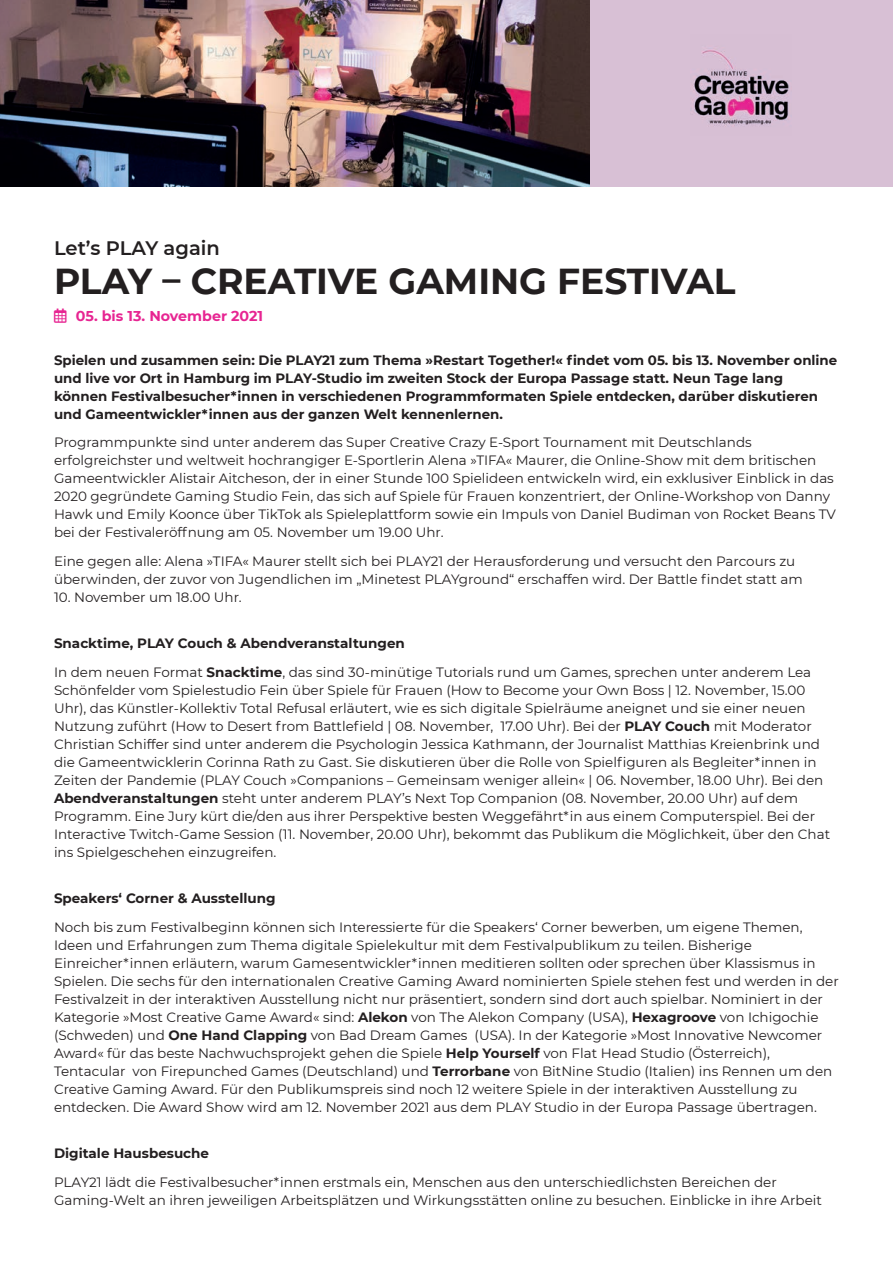
<style>
.page{position:relative;width:893px;height:1263px;background:#fff}
.page>*{position:absolute;margin:0;border:0;box-sizing:border-box;transform-origin:0 0}
.t1{font:700 36px "Montserrat";color:#231f20}
.t2{font:600 19.5px "Montserrat";color:#231f20}
.t3{font:700 14.25px "Montserrat";color:#e72592}
.t4{font:13.5px/18px "Montserrat";color:#231f20}
.t5{font:700 13.5px/18px "Montserrat";color:#231f20}
.s1{font-weight:700}
</style>
<div class="page">
<div style="left:589px;top:0;width:304px;height:187px;background:#d8c0d5"></div>
<img style="left:694px;top:49px;width:95px;height:77px">
<img style="left:0;top:0;width:589px;height:187px">
<h2 class="t2" style="left:54px;top:234px;width:167px">Let’s PLAY again</h2>
<h1 class="t1" style="left:54px;top:255px;width:683px">PLAY – CREATIVE GAMING FESTIVAL</h1>
<p class="t3" style="left:54px;top:306px;width:211px">▲ 05. bis 13. November 2021</p>
<p class="t5" style="left:54px;top:350px;width:785px">Spielen und zusammen sein: Die PLAY21 zum Thema »Restart Together!« findet vom 05. bis 13. November online und live vor Ort in Hamburg im PLAY-Studio im zweiten Stock der Europa Passage statt. Neun Tage lang können Festivalbesucher*innen in verschiedenen Programmformaten Spiele entdecken, darüber diskutieren und Gameentwickler*innen aus der ganzen Welt kennenlernen.</p>
<p class="t4" style="left:54px;top:433px;width:783px">Programmpunkte sind unter anderem das Super Creative Crazy E-Sport Tournament mit Deutschlands erfolgreichster und weltweit hochrangiger E-Sportlerin Alena »TIFA« Maurer, die Online-Show mit dem britischen Gameentwickler Alistair Aitcheson, der in einer Stunde 100 Spielideen entwickeln wird, ein exklusiver Einblick in das 2020 gegründete Gaming Studio Fein, das sich auf Spiele für Frauen konzentriert, der Online-Workshop von Danny Hawk und Emily Koonce über TikTok als Spieleplattform sowie ein Impuls von Daniel Budiman von Rocket Beans TV bei der Festivaleröffnung am 05. November um 19.00 Uhr.</p>
<p class="t4" style="left:54px;top:551px;width:750px">Eine gegen alle: Alena »TIFA« Maurer stellt sich bei PLAY21 der Herausforderung und versucht den Parcours zu überwinden, der zuvor von Jugendlichen im „Minetest PLAYground“ erschaffen wird. Der Battle findet statt am</p>
<p class="t4" style="left:54px;top:587px;width:189px">10. November um 18.00 Uhr.</p>
<p class="t4" style="left:54px;top:629px;width:759px;line-height:28.5px"><span class="s1">Snacktime, PLAY Couch &amp; Abendveranstaltungen<br></span>In dem neuen Format <span class="s1">Snacktime</span>, das sind 30-minütige Tutorials rund um Games, sprechen unter anderem Lea</p>
<p class="t4" style="left:54px;top:680px;width:778px">Schönfelder vom Spielestudio Fein über Spiele für Frauen (How to Become your Own Boss | 12. November, 15.00<br>Uhr), das Künstler-Kollektiv Total Refusal erläutert, wie es sich digitale Spielräume aneignet und sie einer neuen Nutzung zuführt (How to Desert from Battlefield | 08. November, 17.00 Uhr). Bei der <span class="s1">PLAY Couch</span> mit Moderator Christian Schiffer sind unter anderem die Psychologin Jessica Kathmann, der Journalist Matthias Kreienbrink und die Gameentwicklerin Corinna Rath zu Gast. Sie diskutieren über die Rolle von Spielfiguren als Begleiter*innen in Zeiten der Pandemie (PLAY Couch »Companions – Gemeinsam weniger allein« | 06. November, 18.00 Uhr). Bei den <span class="s1">Abendveranstaltungen</span> steht unter anderem PLAY’s Next Top Companion (08. November, 20.00 Uhr) auf dem Programm. Eine Jury kürt die/den aus ihrer Perspektive besten Weggefährt*in aus einem Computerspiel. Bei der Interactive Twitch-Game Session (11. November, 20.00 Uhr), bekommt das Publikum die Möglichkeit, über den Chat ins Spielgeschehen einzugreifen.</p>
<p class="t5" style="left:54px;top:889px;width:223px">Speakers‘ Corner &amp; Ausstellung</p>
<p class="t4" style="left:54px;top:917px;width:786px">Noch bis zum Festivalbeginn können sich Interessierte für die Speakers‘ Corner bewerben, um eigene Themen, Ideen und Erfahrungen zum Thema digitale Spielekultur mit dem Festivalpublikum zu teilen. Bisherige Einreicher*innen erläutern, warum Gamesentwickler*innen meditieren sollten oder sprechen über Klassismus in Spielen. Die sechs für den internationalen Creative Gaming Award nominierten Spiele stehen fest und werden in der Festivalzeit in der interaktiven Ausstellung nicht nur präsentiert, sondern sind dort auch spielbar. Nominiert in der Kategorie »Most Creative Game Award« sind: <span class="s1">Alekon</span> von The Alekon Company (USA), <span class="s1">Hexagroove</span> von Ichigochie (Schweden) und <span class="s1">One Hand Clapping</span> von Bad Dream Games (USA). In der Kategorie »Most Innovative Newcomer Award« für das beste Nachwuchsprojekt gehen die Spiele <span class="s1">Help Yourself</span> von Flat Head Studio (Österreich), Tentacular von Firepunched Games (Deutschland) und <span class="s1">Terrorbane</span> von BitNine Studio (Italien) ins Rennen um den Creative Gaming Award. Für den Publikumspreis sind noch 12 weitere Spiele in der interaktiven Ausstellung zu entdecken. Die Award Show wird am 12. November 2021 aus dem PLAY Studio in der Europa Passage übertragen.</p>
<p class="t5" style="left:54px;top:1143px;width:157px">Digitale Hausbesuche</p>
<p class="t4" style="left:54px;top:1172px;width:769px">PLAY21 lädt die Festivalbesucher*innen erstmals ein, Menschen aus den unterschiedlichsten Bereichen der<br>Gaming-Welt an ihren jeweiligen Arbeitsplätzen und Wirkungsstätten online zu besuchen. Einblicke in ihre Arbeit</p>
</div>
